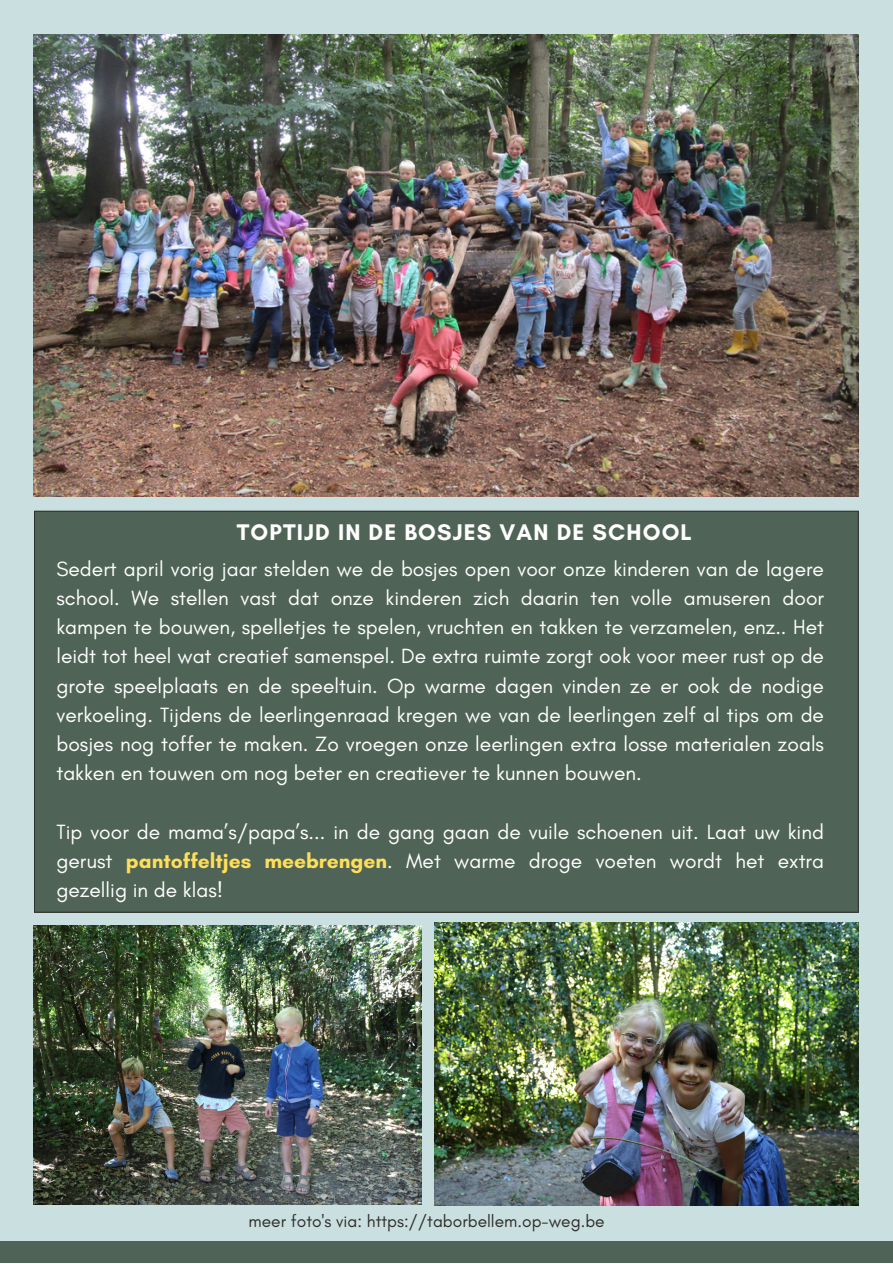
<style>
.page{position:relative;width:893px;height:1264px;background:#fff}
.page>*{position:absolute;margin:0;border:0;box-sizing:border-box;transform-origin:0 0}
.t1{font:700 23.1px "Glacial Indifference";letter-spacing:.05em;color:#fff}
.t2{font:21px/29.2px "Glacial Indifference";color:#fff;text-align:justify}
.t3{font:17.4px "Glacial Indifference";color:#2e2e2a}
.s1{font-weight:700;color:#ffde59}
</style>
<div class="page">
<div style="left:0;top:0;width:892px;height:1262px;background:#cadfdf"></div>
<div style="left:0;top:1240px;width:892px;height:22px;background:#4f6456"></div>
<img style="left:34px;top:35px;width:824px;height:461px">
<div style="left:34px;top:510px;width:824px;height:402px;background:#4f6456"></div>
<img style="left:435px;top:922px;width:423px;height:283px">
<img style="left:34px;top:926px;width:388px;height:278px">
<p class="t1" style="left:237px;top:518px;width:456px">TOPTIJD IN DE BOSJES VAN DE SCHOOL</p>
<p class="t2" style="left:56px;top:553px;width:769px">Sedert april vorig jaar stelden we de bosjes open voor onze kinderen van de lagere school. We stellen vast dat onze kinderen zich daarin ten volle amuseren door kampen te bouwen, spelletjes te spelen, vruchten en takken te verzamelen, enz.. Het leidt tot heel wat creatief samenspel. De extra ruimte zorgt ook voor meer rust op de grote speelplaats en de speeltuin. Op warme dagen vinden ze er ook de nodige verkoeling. Tijdens de leerlingenraad kregen we van de leerlingen zelf al tips om de bosjes nog toffer te maken. Zo vroegen onze leerlingen extra losse materialen zoals takken en touwen om nog beter en creatiever te kunnen bouwen.</p>
<p class="t2" style="left:56px;top:816px;width:769px">Tip voor de mama’s/papa’s... in de gang gaan de vuile schoenen uit. Laat uw kind gerust <span class="s1">pantoffeltjes meebrengen</span>. Met warme droge voeten wordt het extra gezellig in de klas!</p>
<p class="t3" style="left:248px;top:1209px;width:357px">meer foto's via: https://taborbellem.op-weg.be</p>
</div>
